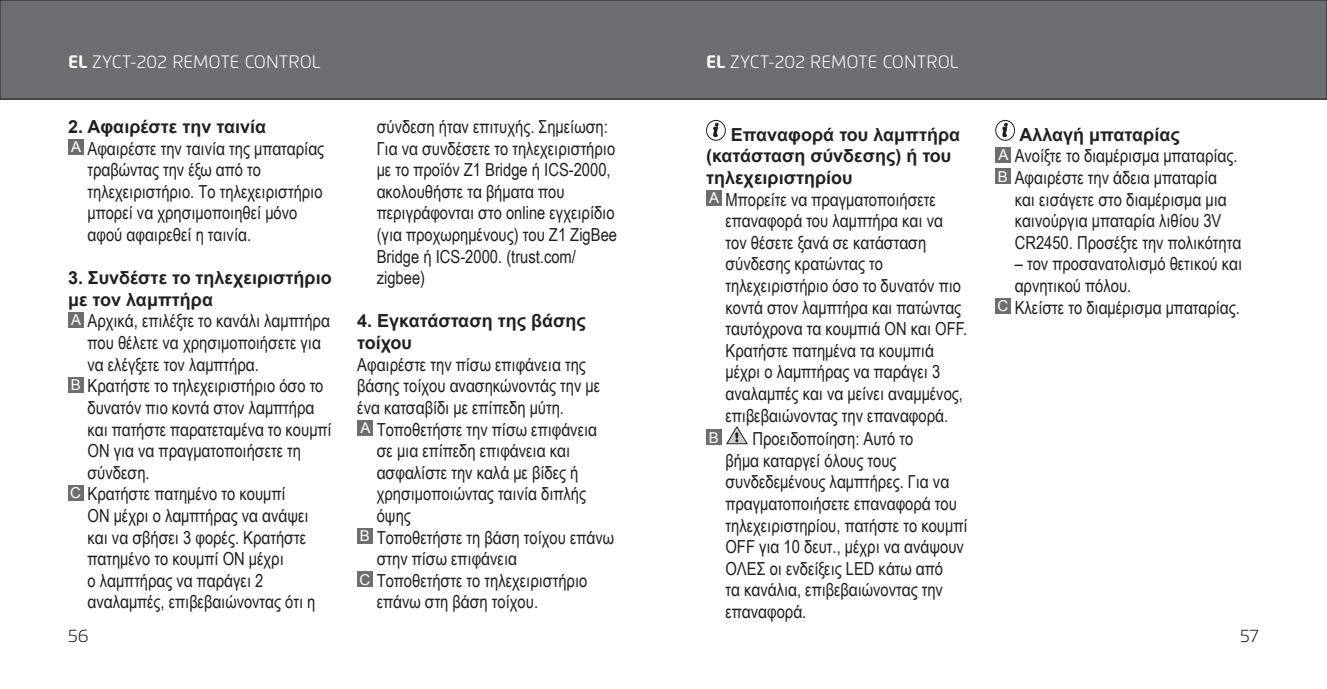
<style>
.page{position:relative;width:1327px;height:689px;background:#fff}
.page>*{position:absolute;margin:0;border:0;box-sizing:border-box;transform-origin:0 0}
.t1{font:18px/21.6px "Arial Narrow";color:#231f20}
.t2{font:700 18px/21.6px "Arial";color:#231f20}
.t3{font:300 18px "Flexo";color:#fff}
.t4{font:300 18px "Flexo";color:#231f20}
.t5{font:15px "Arial";color:#fff}
.s1{font-weight:700}
.s2{font-family:"Arial";font-size:15px;color:#fff}
</style>
<div class="page">
<div style="left:0;top:0;width:1327px;height:99px;background:#6d6e71"></div>
<div style="left:0;top:0;width:1327px;height:99px;border:1px solid #231f20"></div>
<div style="left:68px;top:139px;width:15px;height:16px;background:#6d6e71"></div>
<div style="left:68px;top:312px;width:15px;height:15px;background:#6d6e71"></div>
<div style="left:68px;top:377px;width:15px;height:15px;background:#6d6e71"></div>
<div style="left:68px;top:485px;width:15px;height:15px;background:#6d6e71"></div>
<div style="left:357px;top:420px;width:16px;height:15px;background:#6d6e71"></div>
<div style="left:357px;top:528px;width:16px;height:15px;background:#6d6e71"></div>
<div style="left:357px;top:571px;width:16px;height:16px;background:#6d6e71"></div>
<div style="left:706px;top:120px;width:20px;height:21px;border:1px solid #231f20;border-radius:50%"></div>
<svg style="left:713px;top:123px;width:5px;height:15px"></svg>
<div style="left:706px;top:190px;width:15px;height:16px;background:#6d6e71"></div>
<div style="left:706px;top:430px;width:15px;height:15px;background:#6d6e71"></div>
<svg style="left:726px;top:426px;width:21px;height:18px"></svg>
<div style="left:995px;top:120px;width:20px;height:21px;border:1px solid #231f20;border-radius:50%"></div>
<svg style="left:1002px;top:123px;width:5px;height:15px"></svg>
<div style="left:995px;top:147px;width:15px;height:15px;background:#6d6e71"></div>
<div style="left:995px;top:169px;width:15px;height:15px;background:#6d6e71"></div>
<div style="left:995px;top:298px;width:15px;height:16px;background:#6d6e71"></div>
<p class="t3" style="left:68px;top:51px;width:254px"><span class="s1">EL</span> ZYCT-202 REMOTE CONTROL</p>
<p class="t3" style="left:706px;top:51px;width:254px"><span class="s1">EL</span> ZYCT-202 REMOTE CONTROL</p>
<p class="t2" style="left:68px;top:116px;width:200px">2. Αφαιρέστε την ταινία</p>
<p class="t1" style="left:87px;top:137px;width:238px;text-indent:-16px"><span class="s2">A</span> Αφαιρέστε την ταινία της μπαταρίας τραβώντας την έξω από το τηλεχειριστήριο. Το τηλεχειριστήριο μπορεί να χρησιμοποιηθεί μόνο αφού αφαιρεθεί η ταινία.</p>
<p class="t2" style="left:68px;top:267px;width:265px">3. Συνδέστε το τηλεχειριστήριο με τον λαμπτήρα</p>
<p class="t1" style="left:71px;top:310px;width:260px"><span class="s2">A</span> Αρχικά, επιλέξτε το κανάλι λαμπτήρα</p>
<p class="t1" style="left:87px;top:331px;width:235px">που θέλετε να χρησιμοποιήσετε για</p>
<p class="t1" style="left:87px;top:353px;width:173px">να ελέγξετε τον λαμπτήρα.</p>
<p class="t1" style="left:71px;top:374px;width:254px"><span class="s2">B</span> Κρατήστε το τηλεχειριστήριο όσο το</p>
<p class="t1" style="left:87px;top:396px;width:228px">δυνατόν πιο κοντά στον λαμπτήρα</p>
<p class="t1" style="left:87px;top:418px;width:246px">και πατήστε παρατεταμένα το κουμπί</p>
<p class="t1" style="left:87px;top:439px;width:215px">ON για να πραγματοποιήσετε τη</p>
<p class="t1" style="left:87px;top:461px;width:64px">σύνδεση.</p>
<p class="t1" style="left:70px;top:482px;width:217px"><span class="s2">C</span> Κρατήστε πατημένο το κουμπί</p>
<p class="t1" style="left:87px;top:504px;width:223px">ON μέχρι ο λαμπτήρας να ανάψει</p>
<p class="t1" style="left:87px;top:526px;width:220px">και να σβήσει 3 φορές. Κρατήστε</p>
<p class="t1" style="left:87px;top:547px;width:198px">πατημένο το κουμπί ON μέχρι</p>
<p class="t1" style="left:87px;top:569px;width:177px">ο λαμπτήρας να παράγει 2</p>
<p class="t1" style="left:87px;top:590px;width:229px">αναλαμπές, επιβεβαιώνοντας ότι η</p>
<p class="t1" style="left:377px;top:115px;width:242px">σύνδεση ήταν επιτυχής. Σημείωση:<br>Για να συνδέσετε το τηλεχειριστήριο με το προϊόν Z1 Bridge ή ICS-2000, ακολουθήστε τα βήματα που περιγράφονται στο online εγχειρίδιο (για προχωρημένους) του Z1 ZigBee<br>Bridge ή ICS-2000. (trust.com/ zigbee)</p>
<p class="t2" style="left:357px;top:311px;width:230px">4. Εγκατάσταση της βάσης τοίχου</p>
<p class="t1" style="left:357px;top:353px;width:230px">Αφαιρέστε την πίσω επιφάνεια της</p>
<p class="t1" style="left:357px;top:374px;width:244px">βάσης τοίχου ανασηκώνοντάς την με</p>
<p class="t1" style="left:357px;top:396px;width:208px">ένα κατσαβίδι με επίπεδη μύτη.</p>
<p class="t1" style="left:360px;top:418px;width:238px"><span class="s2">A</span> Τοποθετήστε την πίσω επιφάνεια</p>
<p class="t1" style="left:377px;top:439px;width:195px">σε μια επίπεδη επιφάνεια και</p>
<p class="t1" style="left:377px;top:461px;width:203px">ασφαλίστε την καλά με βίδες ή</p>
<p class="t1" style="left:377px;top:482px;width:211px">χρησιμοποιώντας ταινία διπλής</p>
<p class="t1" style="left:377px;top:504px;width:36px">όψης</p>
<p class="t1" style="left:360px;top:526px;width:256px"><span class="s2">B</span> Τοποθετήστε τη βάση τοίχου επάνω</p>
<p class="t1" style="left:377px;top:547px;width:142px">στην πίσω επιφάνεια</p>
<p class="t1" style="left:359px;top:569px;width:229px"><span class="s2">C</span> Τοποθετήστε το τηλεχειριστήριο</p>
<p class="t1" style="left:377px;top:590px;width:163px">επάνω στη βάση τοίχου.</p>
<p class="t2" style="left:706px;top:124px;width:256px;text-indent:25px">Επαναφορά του λαμπτήρα (κατάσταση σύνδεσης) ή του τηλεχειριστηρίου</p>
<p class="t1" style="left:725px;top:188px;width:243px;text-indent:-16px"><span class="s2">A</span> Μπορείτε να πραγματοποιήσετε επαναφορά του λαμπτήρα και να τον θέσετε ξανά σε κατάσταση σύνδεσης κρατώντας το τηλεχειριστήριο όσο το δυνατόν πιο κοντά στον λαμπτήρα και πατώντας ταυτόχρονα τα κουμπιά ON και OFF.<br>Κρατήστε πατημένα τα κουμπιά μέχρι ο λαμπτήρας να παράγει 3 αναλαμπές και να μείνει αναμμένος, επιβεβαιώνοντας την επαναφορά.</p>
<p class="t5" style="left:709px;top:432px;width:12px">B</p>
<p class="t1" style="left:725px;top:427px;width:243px;text-indent:27px">Προειδοποίηση: Αυτό το<br>βήμα καταργεί όλους τους συνδεδεμένους λαμπτήρες. Για να πραγματοποιήσετε επαναφορά του τηλεχειριστηρίου, πατήστε το κουμπί<br>OFF για 10 δευτ., μέχρι να ανάψουν<br>ΟΛΕΣ οι ενδείξεις LED κάτω από<br>τα κανάλια, επιβεβαιώνοντας την επαναφορά.</p>
<p class="t2" style="left:1019px;top:124px;width:162px">Αλλαγή μπαταρίας</p>
<p class="t1" style="left:998px;top:145px;width:241px"><span class="s2">A</span> Ανοίξτε το διαμέρισμα μπαταρίας.<br><span class="s2">B</span> Αφαιρέστε την άδεια μπαταρία</p>
<p class="t1" style="left:1014px;top:188px;width:228px">και εισάγετε στο διαμέρισμα μια καινούργια μπαταρία λιθίου 3V<br>CR2450. Προσέξτε την πολικότητα</p>
<p class="t1" style="left:1014px;top:253px;width:229px">– τον προσανατολισμό θετικού και</p>
<p class="t1" style="left:1014px;top:274px;width:118px">αρνητικού πόλου.</p>
<p class="t1" style="left:997px;top:296px;width:244px"><span class="s2">C</span> Κλείστε το διαμέρισμα μπαταρίας.</p>
<p class="t4" style="left:68px;top:624px;width:22px">56</p>
<p class="t4" style="left:1240px;top:624px;width:20px">57</p>
</div>
